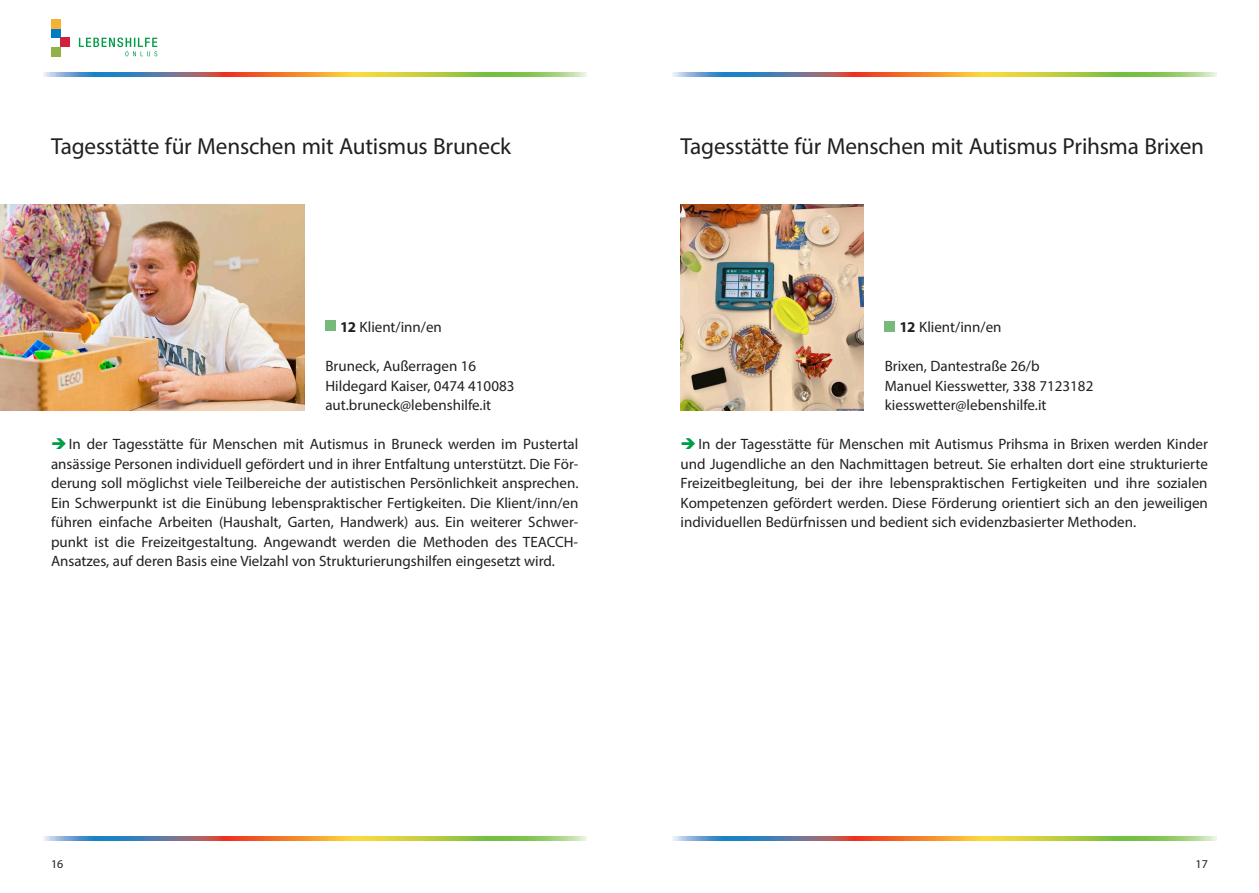
<style>
.page{position:relative;width:1259px;height:893px;background:#fff}
.page>*{position:absolute;margin:0;border:0;box-sizing:border-box;transform-origin:0 0}
.t1{font:23.25px "Myriad Pro";letter-spacing:-.01em;color:#231f20}
.t2{font:15px/19.5px "Myriad Pro";color:#231f20;text-align:justify}
.t3{font:12px "Myriad Pro";color:#231f20}
.s1{font-weight:700}
.s2{color:#009d48}
</style>
<div class="page">
<svg style="left:79px;top:38px;width:78px;height:18px"></svg>
<div style="left:60px;top:38px;width:10px;height:9px;background:#d1213e"></div>
<div style="left:51px;top:47px;width:9px;height:9px;background:#92b249"></div>
<div style="left:51px;top:28px;width:9px;height:10px;background:#007ac0"></div>
<div style="left:51px;top:19px;width:9px;height:9px;background:#f5b234"></div>
<svg style="left:43px;top:72px;width:544px;height:5px;background:#a9a266"></svg>
<svg style="left:43px;top:837px;width:544px;height:4px;background:#a9a266"></svg>
<svg style="left:672px;top:72px;width:544px;height:5px;background:#aaa266"></svg>
<svg style="left:672px;top:837px;width:544px;height:4px;background:#aaa266"></svg>
<div style="left:325px;top:321px;width:10px;height:10px;background:#76b97b"></div>
<img style="left:0;top:205px;width:304px;height:205px">
<div style="left:884px;top:322px;width:11px;height:10px;background:#76b97b"></div>
<img style="left:680px;top:205px;width:183px;height:205px">
<h1 class="t1" style="left:51px;top:132px;width:461px">Tagesstätte für Menschen mit Autismus Bruneck</h1>
<p class="t2" style="left:340px;top:317px;width:103px"><span class="s1">12</span> Klient/inn/en</p>
<p class="t2" style="left:325px;top:356px;width:190px;text-align:left">Bruneck, Außerragen 16<br>Hildegard Kaiser, 0474 410083 aut.bruneck@lebenshilfe.it</p>
<p class="t2" style="left:51px;top:434px;width:529px"><span class="s2">➔</span>In der Tagesstätte für Menschen mit Autismus in Bruneck werden im Pustertal ansässige Personen individuell gefördert und in ihrer Entfaltung unterstützt. Die För&shy;derung soll möglichst viele Teilbereiche der autistischen Persönlichkeit ansprechen.<br>Ein Schwerpunkt ist die Einübung lebenspraktischer Fertigkeiten. Die Klient/inn/en führen einfache Arbeiten (Haushalt, Garten, Handwerk) aus. Ein weiterer Schwer&shy;punkt ist die Freizeitgestaltung. Angewandt werden die Methoden des TEACCH-Ansatzes, auf deren Basis eine Vielzahl von Strukturierungshilfen eingesetzt wird.</p>
<h1 class="t1" style="left:680px;top:132px;width:525px">Tagesstätte für Menschen mit Autismus Prihsma Brixen</h1>
<p class="t2" style="left:899px;top:317px;width:103px"><span class="s1">12</span> Klient/inn/en</p>
<p class="t2" style="left:884px;top:356px;width:210px;text-align:left">Brixen, Dantestraße 26/b<br>Manuel Kiesswetter, 338 7123182 kiesswetter@lebenshilfe.it</p>
<p class="t2" style="left:680px;top:434px;width:529px"><span class="s2">➔</span>In der Tagesstätte für Menschen mit Autismus Prihsma in Brixen werden Kinder und Jugendliche an den Nachmittagen betreut. Sie erhalten dort eine strukturierte Freizeitbegleitung, bei der ihre lebenspraktischen Fertigkeiten und ihre sozialen Kompetenzen gefördert werden. Diese Förderung orientiert sich an den jeweiligen individuellen Bedürfnissen und bedient sich evidenzbasierter Methoden.</p>
<p class="t3" style="left:51px;top:856px;width:14px">16</p>
<p class="t3" style="left:1195px;top:856px;width:14px">17</p>
</div>
